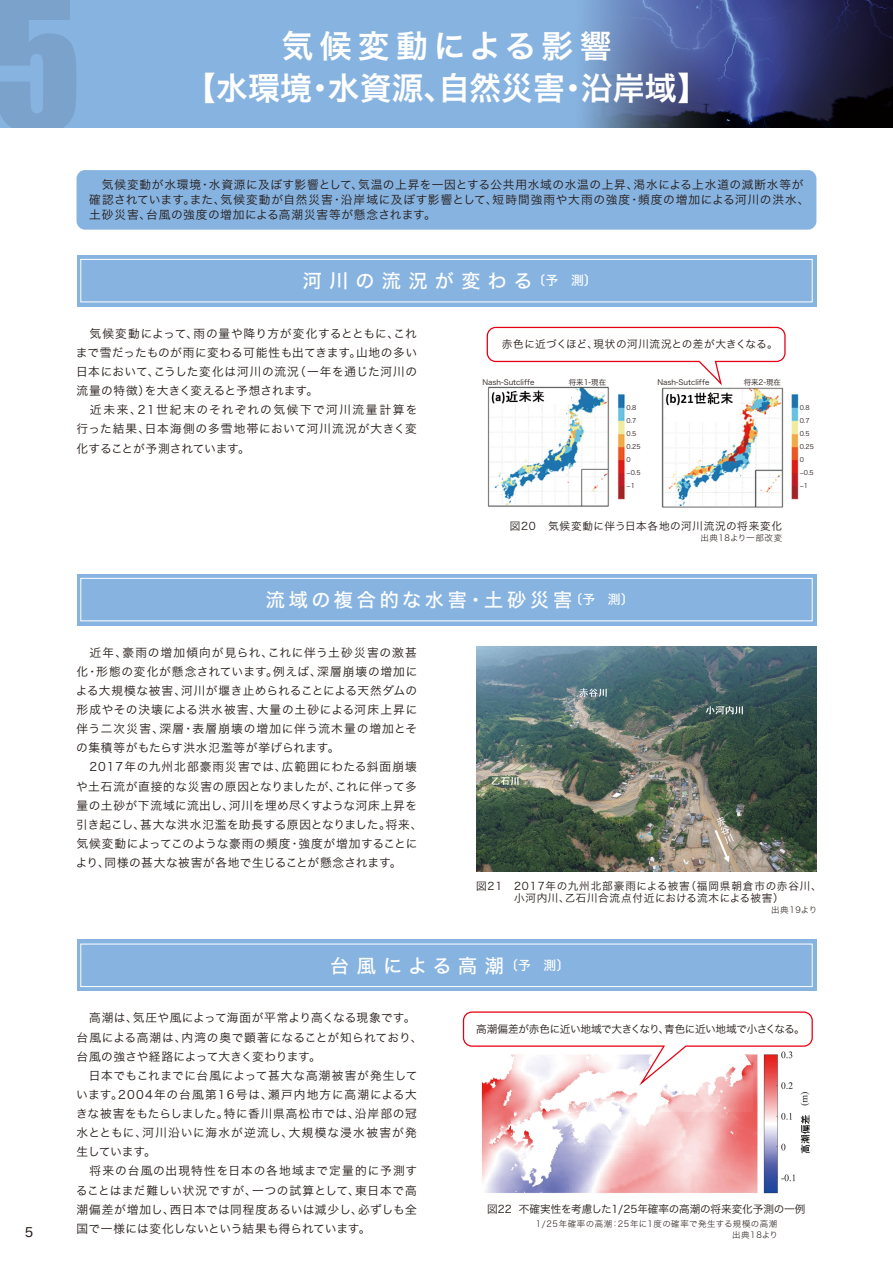
<style>
.page{position:relative;width:893px;height:1263px;background:#fff}
.page>*{position:absolute;margin:0;border:0;box-sizing:border-box;transform-origin:0 0}
.t1{font:167.7px "Impact";color:#7aa2ca}
.t2{font:31.95px/42.5px "Hira Kaku Std W6";color:#fff;text-align:center}
.t3{font:19.2px "Hira Kaku Std W5";letter-spacing:.2em;color:#fff}
.t4{font:19.2px "Hira Kaku Std W5";letter-spacing:.385em;color:#fff}
.t5{font:19.2px "Hira Kaku Std W5";letter-spacing:.36em;color:#fff}
.t6{font:12.75px "Hira Kaku Std W4";color:#231916}
.t7{font:11.7px/19.2px "Hira Kaku Std W3";letter-spacing:.05em;color:#231916}
.t8{font:10.65px/12.8px "Hira Kaku Std W3";letter-spacing:.07em;color:#231916}
.t9{font:10.65px "Hira Kaku Std W3";letter-spacing:-.03em;color:#231916}
.t10{font:10.65px "Hira Kaku Std W3";color:#231916}
.t11{font:10.65px "Hira Kaku Std W3";letter-spacing:.04em;color:#231916}
.t12{font:10.65px "Hira Kaku Std W3";letter-spacing:.02em;color:#231916}
.t13{font:8.55px/10.6px "Hira Kaku Std W2";letter-spacing:.05em;color:#231916;text-align:right}
.t14{font:8.55px "Hira Kaku Std W2";letter-spacing:.075em;color:#231916}
.t15{font:7.5px "Hira Kaku Std W3";color:#231916}
.t16{font:6.45px/12.9px "Hira Kaku Std W3";color:#231916}
.s1{font-size:12.75px}
</style>
<div class="page">
<svg style="left:0;top:0;width:893px;height:128px;background:#6d8ebc"></svg>
<div style="left:77px;top:255px;width:739px;height:51px;background:#87b3e0"></div>
<div style="left:80px;top:259px;width:733px;height:43px;border:1px solid #fff"></div>
<div style="left:77px;top:574px;width:739px;height:51px;background:#87b3e0"></div>
<div style="left:80px;top:578px;width:733px;height:43px;border:1px solid #fff"></div>
<div style="left:77px;top:170px;width:739px;height:60px;background:#87b3e0;border-radius:9px"></div>
<img style="left:487px;top:394px;width:312px;height:114px">
<img style="left:476px;top:646px;width:340px;height:226px">
<div style="left:77px;top:940px;width:739px;height:51px;background:#87b3e0"></div>
<div style="left:80px;top:944px;width:733px;height:43px;border:1px solid #fff"></div>
<img style="left:481px;top:1088px;width:329px;height:106px">
<svg style="left:486px;top:326px;width:300px;height:68px"></svg>
<svg style="left:462px;top:1011px;width:351px;height:77px"></svg>
<h1 class="t1" style="left:-8px;top:-65px;width:92px">5</h1>
<h2 class="t2" style="left:184px;top:25px;width:526px">気候変動による影響<br>【水環境・水資源、自然災害・沿岸域】</h2>
<p class="t7" style="left:89px;top:177px;width:722px;line-height:14.9px">　気候変動が水環境・水資源に及ぼす影響として、気温の上昇を一因とする公共用水域の水温の上昇、渇水による上水道の減断水等が確認されています。また、気候変動が自然災害・沿岸域に及ぼす影響として、短時間強雨や大雨の強度・頻度の増加による河川の洪水、土砂災害、台風の強度の増加による高潮災害等が懸念されます。</p>
<h3 class="t4" style="left:303px;top:266px;width:295px">河川の流況が変わる<span class="s1">〔予　測〕</span></h3>
<p class="t7" style="left:76px;top:324px;width:343px">　気候変動によって、雨の量や降り方が変化するとともに、これまで雪だったものが雨に変わる可能性も出てきます。山地の多い日本において、こうした変化は河川の流況（一年を通じた河川の流量の特徴）を大きく変えると予想されます。<br>　近未来、21世紀末のそれぞれの気候下で河川流量計算を行った結果、日本海側の多雪地帯において河川流況が大きく変化することが予測されています。</p>
<p class="t11" style="left:502px;top:336px;width:277px">赤色に近づくほど、現状の河川流況との差が大きくなる。</p>
<p class="t15" style="left:482px;top:376px;width:54px">Nash-Sutcliffe</p>
<p class="t15" style="left:569px;top:377px;width:39px">将来1-現在</p>
<p class="t15" style="left:657px;top:376px;width:54px">Nash-Sutcliffe</p>
<p class="t15" style="left:744px;top:377px;width:39px">将来2-現在</p>
<p class="t16" style="left:626px;top:401px;width:16px">0.8<br>0.7<br>0.5<br>0.25<br>0 -0.5 -1</p>
<p class="t16" style="left:800px;top:401px;width:16px">0.8<br>0.7<br>0.5<br>0.25<br>0 -0.5 -1</p>
<p class="t8" style="left:510px;top:519px;width:274px">図20　気候変動に伴う日本各地の河川流況の将来変化</p>
<p class="t14" style="left:700px;top:531px;width:83px">出典18より一部改変</p>
<h3 class="t3" style="left:266px;top:585px;width:369px">流域の複合的な水害・土砂災害<span class="s1">〔予　測〕</span></h3>
<p class="t7" style="left:76px;top:642px;width:348px">　近年、豪雨の増加傾向が見られ、これに伴う土砂災害の激甚化・形態の変化が懸念されています。例えば、深層崩壊の増加による大規模な被害、河川が堰き止められることによる天然ダムの形成やその決壊による洪水被害、大量の土砂による河床上昇に伴う二次災害、深層・表層崩壊の増加に伴う流木量の増加とその集積等がもたらす洪水氾濫等が挙げられます。<br>　2017年の九州北部豪雨災害では、広範囲にわたる斜面崩壊や土石流が直接的な災害の原因となりましたが、これに伴って多量の土砂が下流域に流出し、河川を埋め尽くすような河床上昇を引き起こし、甚大な洪水氾濫を助長する原因となりました。将来、気候変動によってこのような豪雨の頻度・強度が増加することにより、同様の甚大な被害が各地で生じることが懸念されます。</p>
<p class="t12" style="left:476px;top:877px;width:28px">図21</p>
<p class="t8" style="left:514px;top:879px;width:309px">2017年の九州北部豪雨による被害（福岡県朝倉市の赤谷川、小河内川、乙石川合流点付近における流木による被害）</p>
<p class="t13" style="left:771px;top:904px;width:47px">出典19より</p>
<p class="t6" style="left:25px;top:1223px;width:10px">5</p>
<h3 class="t5" style="left:330px;top:951px;width:240px">台風による高潮<span class="s1">〔予　測〕</span></h3>
<p class="t7" style="left:76px;top:1008px;width:348px">　高潮は、気圧や風によって海面が平常より高くなる現象です。台風による高潮は、内湾の奥で顕著になることが知られており、台風の強さや経路によって大きく変わります。<br>　日本でもこれまでに台風によって甚大な高潮被害が発生しています。2004年の台風第16号は、瀬戸内地方に高潮による大きな被害をもたらしました。特に香川県高松市では、沿岸部の冠水とともに、河川沿いに海水が逆流し、大規模な浸水被害が発生しています。<br>　将来の台風の出現特性を日本の各地域まで定量的に予測することはまだ難しい状況ですが、一つの試算として、東日本で高潮偏差が増加し、西日本では同程度あるいは減少し、必ずしも全国で一様には変化しないという結果も得られています。</p>
<p class="t9" style="left:476px;top:1021px;width:330px">高潮偏差が赤色に近い地域で大きくなり、青色に近い地域で小さくなる。</p>
<p class="t10" style="left:487px;top:1201px;width:320px">図22 不確実性を考慮した1/25年確率の高潮の将来変化予測の一例</p>
<p class="t13" style="left:536px;top:1218px;width:244px">1/25年確率の高潮：25年に1度の確率で発生する規模の高潮出典18より</p>
</div>
